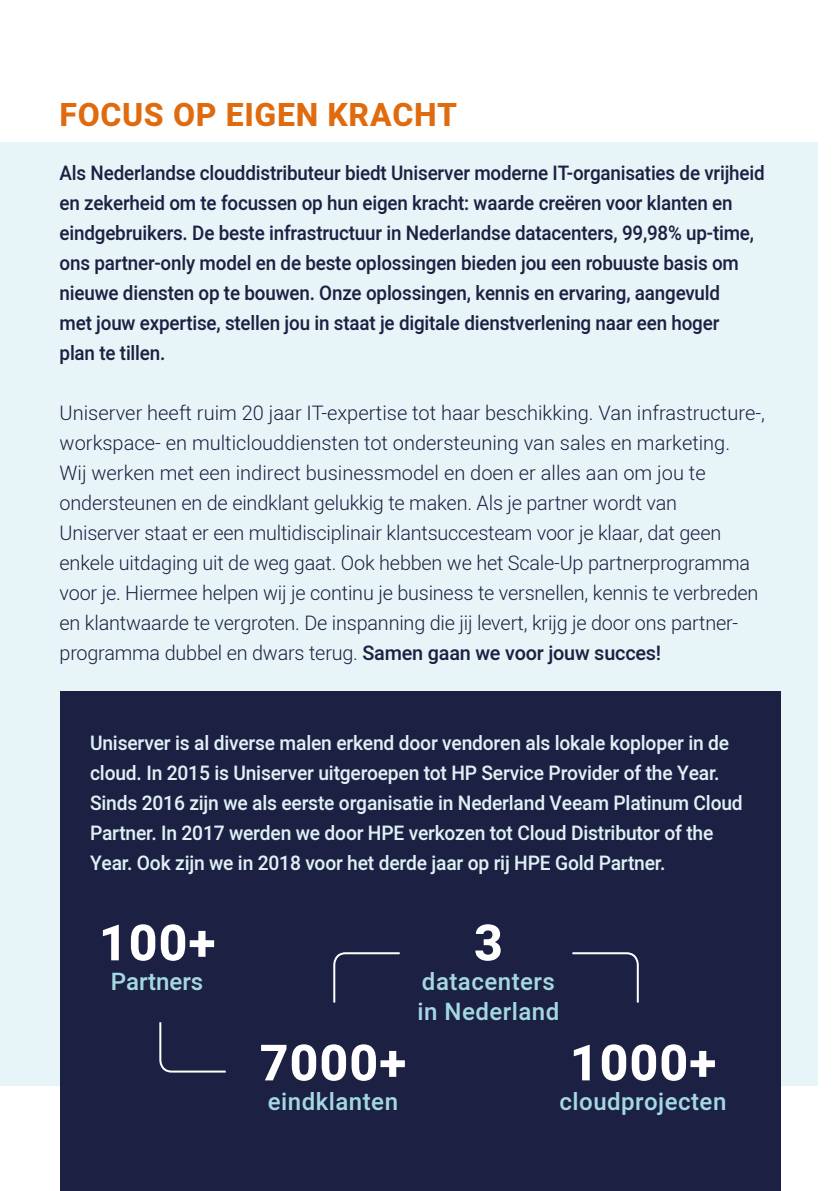
<style>
.page{position:relative;width:840px;height:1191px;background:#fff}
.page>*{position:absolute;margin:0;border:0;box-sizing:border-box;transform-origin:0 0}
.t1{font:800 50px "Heebo";letter-spacing:.02em;color:#fff}
.t2{font:800 32px "Heebo";letter-spacing:.02em;color:#e06b0e}
.t3{font:500 24px "Heebo";letter-spacing:.02em;color:#a4d8e3}
.t4{font:500 24px "Heebo";color:#a4d8e3}
.t5{font:300 20px/30px "Heebo";letter-spacing:-.01em;color:#1c2143}
.t6{font:500 20px/30px "Heebo";letter-spacing:-.01em;color:#1c2143;scale:.94 1}
.t7{font:500 20px/30px "Heebo";letter-spacing:-.01em;color:#e0f1f6;scale:.96 1}
.s1{font-weight:500}
</style>
<div class="page">
<div style="left:0;top:142px;width:816px;height:943px;background:#e8f5f8"></div>
<div style="left:60px;top:692px;width:720px;height:499px;background:#1c2143"></div>
<svg style="left:159px;top:1022px;width:67px;height:51px"></svg>
<svg style="left:333px;top:952px;width:67px;height:51px"></svg>
<svg style="left:572px;top:952px;width:67px;height:51px"></svg>
<p class="t2" style="left:60px;top:92px;width:399px">FOCUS OP EIGEN KRACHT</p>
<p class="t6" style="left:60px;top:158px;width:751px">Als Nederlandse clouddistributeur biedt Uniserver moderne IT-organisaties de vrijheid en zekerheid om te focussen op hun eigen kracht: waarde creëren voor klanten en eindgebruikers. De beste infrastructuur in Nederlandse datacenters, 99,98% up-time, ons partner-only model en de beste oplossingen bieden jou een robuuste basis om nieuwe diensten op te bouwen. Onze oplossingen, kennis en ervaring, aangevuld<br>met jouw expertise, stellen jou in staat je digitale dienstverlening naar een hoger<br>plan te tillen.</p>
<p class="t5" style="left:60px;top:398px;width:706px">Uniserver heeft ruim 20 jaar IT-expertise tot haar beschikking. Van infrastructure-, workspace- en multiclouddiensten tot ondersteuning van sales en marketing.<br>Wij werken met een indirect businessmodel en doen er alles aan om jou te ondersteunen en de eindklant gelukkig te maken. Als je partner wordt van<br>Uniserver staat er een multidisciplinair klantsuccesteam voor je klaar, dat geen enkele uitdaging uit de weg gaat. Ook hebben we het Scale-Up partnerprogramma voor je. Hiermee helpen wij je continu je business te versnellen, kennis te verbreden en klantwaarde te vergroten. De inspanning die jij levert, krijg je door ons partner&shy;programma dubbel en dwars terug. <span class="s1">Samen gaan we voor jouw succes!</span></p>
<p class="t7" style="left:90px;top:728px;width:681px">Uniserver is al diverse malen erkend door vendoren als lokale koploper in de cloud. In 2015 is Uniserver uitgeroepen tot HP Service Provider of the Year.<br>Sinds 2016 zijn we als eerste organisatie in Nederland Veeam Platinum Cloud Partner. In 2017 werden we door HPE verkozen tot Cloud Distributor of the Year. Ook zijn we in 2018 voor het derde jaar op rij HPE Gold Partner.</p>
<p class="t1" style="left:99px;top:908px;width:118px">100+</p>
<p class="t4" style="left:111px;top:965px;width:94px">Partners</p>
<p class="t1" style="left:259px;top:1028px;width:148px">7000+</p>
<p class="t3" style="left:268px;top:1085px;width:132px">eindklanten</p>
<p class="t1" style="left:473px;top:908px;width:30px">3</p>
<p class="t3" style="left:421px;top:965px;width:134px">datacenters</p>
<p class="t3" style="left:417px;top:995px;width:143px">in Nederland</p>
<p class="t1" style="left:569px;top:1028px;width:148px">1000+</p>
<p class="t3" style="left:559px;top:1085px;width:168px">cloudprojecten</p>
</div>
